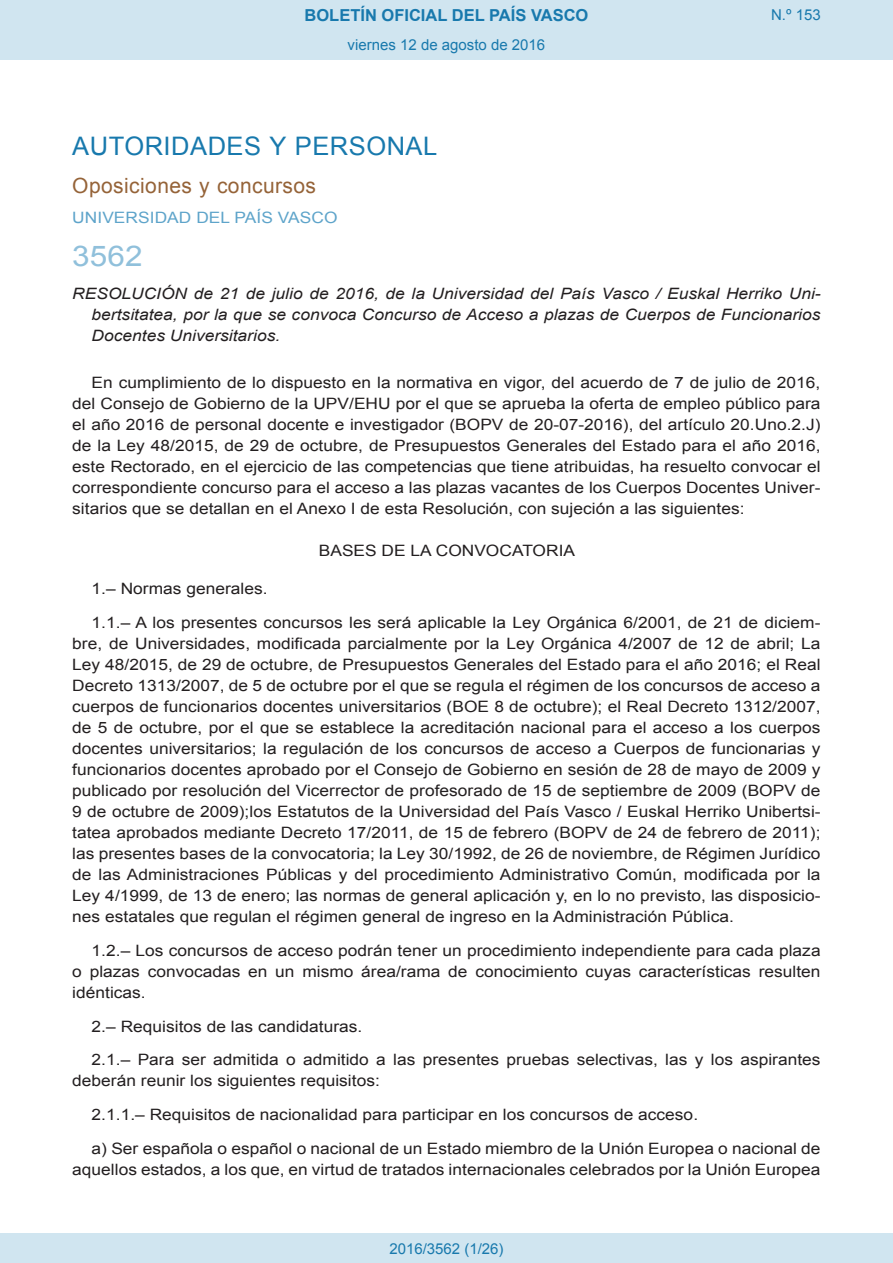
<style>
.page{position:relative;width:893px;height:1263px;background:#fff}
.page>*{position:absolute;margin:0;border:0;box-sizing:border-box;transform-origin:0 0}
.BOPVOrden{font:28.5px "Arial";color:#90c0db;scale:1.11 1}
.BOPVSeccion{font:25.5px "Arial";letter-spacing:.02em;color:#1879ad}
.BOPVSubseccion{font:21px "Arial";letter-spacing:.02em;color:#956338}
.t1{font:700 16.5px "Arial";color:#1879ad}
.BOPVDetalle{font:15.6px/21px "Arial";color:#231f20;text-align:justify;scale:1.11 1}
.BOPVTitulo{font:italic 15.6px/21px "Arial";color:#231f20;text-align:justify;scale:1.11 1}
.BOPVOrganismo{font:15.6px "Arial";letter-spacing:.005em;color:#5ea4ca;scale:1.11 1}
.BOPVClave{font:15.6px "Arial";color:#231f20;scale:1.11 1}
.Paginacion_Centro{font:15px "Arial";color:#1879ad}
</style>
<div class="page">
<div style="left:0;top:0;width:893px;height:60px;background:#d0e5f0"></div>
<div style="left:0;top:1233px;width:893px;height:30px;background:#d0e5f0"></div>
<p class="t1" style="left:305px;top:4px;width:285px">BOLETÍN OFICIAL DEL PAÍS VASCO</p>
<p class="Paginacion_Centro" style="left:348px;top:35px;width:199px">viernes 12 de agosto de 2016</p>
<p class="Paginacion_Centro" style="left:771px;top:5px;width:51px">N.º 153</p>
<p class="BOPVSeccion" style="left:72px;top:129px;width:367px">AUTORIDADES Y PERSONAL</p>
<p class="BOPVSubseccion" style="left:72px;top:171px;width:245px">Oposiciones y concursos</p>
<p class="BOPVOrganismo" style="left:72px;top:207px;width:240px">UNIVERSIDAD DEL PAÍS VASCO</p>
<p class="BOPVOrden" style="left:72px;top:237px;width:65px">3562</p>
<p class="BOPVTitulo" style="left:92px;top:284px;width:658px;text-indent:-19px">RESOLUCIÓN de 21 de julio de 2016, de la Universidad del País Vasco / Euskal Herriko Uni&shy;bertsitatea, por la que se convoca Concurso de Acceso a plazas de Cuerpos de Funcionarios Docentes Universitarios.</p>
<p class="BOPVDetalle" style="left:72px;top:372px;width:676px;text-indent:19px">En cumplimiento de lo dispuesto en la normativa en vigor, del acuerdo de 7 de julio de 2016, del Consejo de Gobierno de la UPV/EHU por el que se aprueba la oferta de empleo público para el año 2016 de personal docente e investigador (BOPV de 20-07-2016), del artículo 20.Uno.2.J) de la Ley 48/2015, de 29 de octubre, de Presupuestos Generales del Estado para el año 2016, este Rectorado, en el ejercicio de las competencias que tiene atribuidas, ha resuelto convocar el correspondiente concurso para el acceso a las plazas vacantes de los Cuerpos Docentes Univer&shy;sitarios que se detallan en el Anexo I de esta Resolución, con sujeción a las siguientes:</p>
<p class="BOPVClave" style="left:319px;top:540px;width:232px">BASES DE LA CONVOCATORIA</p>
<p class="BOPVDetalle" style="left:92px;top:578px;width:160px">1.– Normas generales.</p>
<p class="BOPVDetalle" style="left:72px;top:612px;width:676px;text-indent:19px">1.1.– A los presentes concursos les será aplicable la Ley Orgánica 6/2001, de 21 de diciem&shy;bre, de Universidades, modificada parcialmente por la Ley Orgánica 4/2007 de 12 de abril; La Ley 48/2015, de 29 de octubre, de Presupuestos Generales del Estado para el año 2016; el Real Decreto 1313/2007, de 5 de octubre por el que se regula el régimen de los concursos de acceso a cuerpos de funcionarios docentes universitarios (BOE 8 de octubre); el Real Decreto 1312/2007, de 5 de octubre, por el que se establece la acreditación nacional para el acceso a los cuerpos docentes universitarios; la regulación de los concursos de acceso a Cuerpos de funcionarias y funcionarios docentes aprobado por el Consejo de Gobierno en sesión de 28 de mayo de 2009 y publicado por resolución del Vicerrector de profesorado de 15 de septiembre de 2009 (BOPV de 9 de octubre de 2009);los Estatutos de la Universidad del País Vasco / Euskal Herriko Unibertsi&shy;tatea aprobados mediante Decreto 17/2011, de 15 de febrero (BOPV de 24 de febrero de 2011); las presentes bases de la convocatoria; la Ley 30/1992, de 26 de noviembre, de Régimen Jurídico de las Administraciones Públicas y del procedimiento Administrativo Común, modificada por la Ley 4/1999, de 13 de enero; las normas de general aplicación y, en lo no previsto, las disposicio&shy;nes estatales que regulan el régimen general de ingreso en la Administración Pública.</p>
<p class="BOPVDetalle" style="left:72px;top:940px;width:676px;text-indent:19px">1.2.– Los concursos de acceso podrán tener un procedimiento independiente para cada plaza o plazas convocadas en un mismo área/rama de conocimiento cuyas características resulten idénticas.</p>
<p class="BOPVDetalle" style="left:92px;top:1016px;width:245px">2.– Requisitos de las candidaturas.</p>
<p class="BOPVDetalle" style="left:72px;top:1049px;width:676px;text-indent:19px">2.1.– Para ser admitida o admitido a las presentes pruebas selectivas, las y los aspirantes deberán reunir los siguientes requisitos:</p>
<p class="BOPVDetalle" style="left:92px;top:1104px;width:548px">2.1.1.– Requisitos de nacionalidad para participar en los concursos de acceso.</p>
<p class="BOPVDetalle" style="left:72px;top:1138px;width:676px;text-align:right">a) Ser española o español o nacional de un Estado miembro de la Unión Europea o nacional de aquellos estados, a los que, en virtud de tratados internacionales celebrados por la Unión Europea</p>
<p class="Paginacion_Centro" style="left:389px;top:1238px;width:116px">2016/3562 (1/26)</p>
</div>
